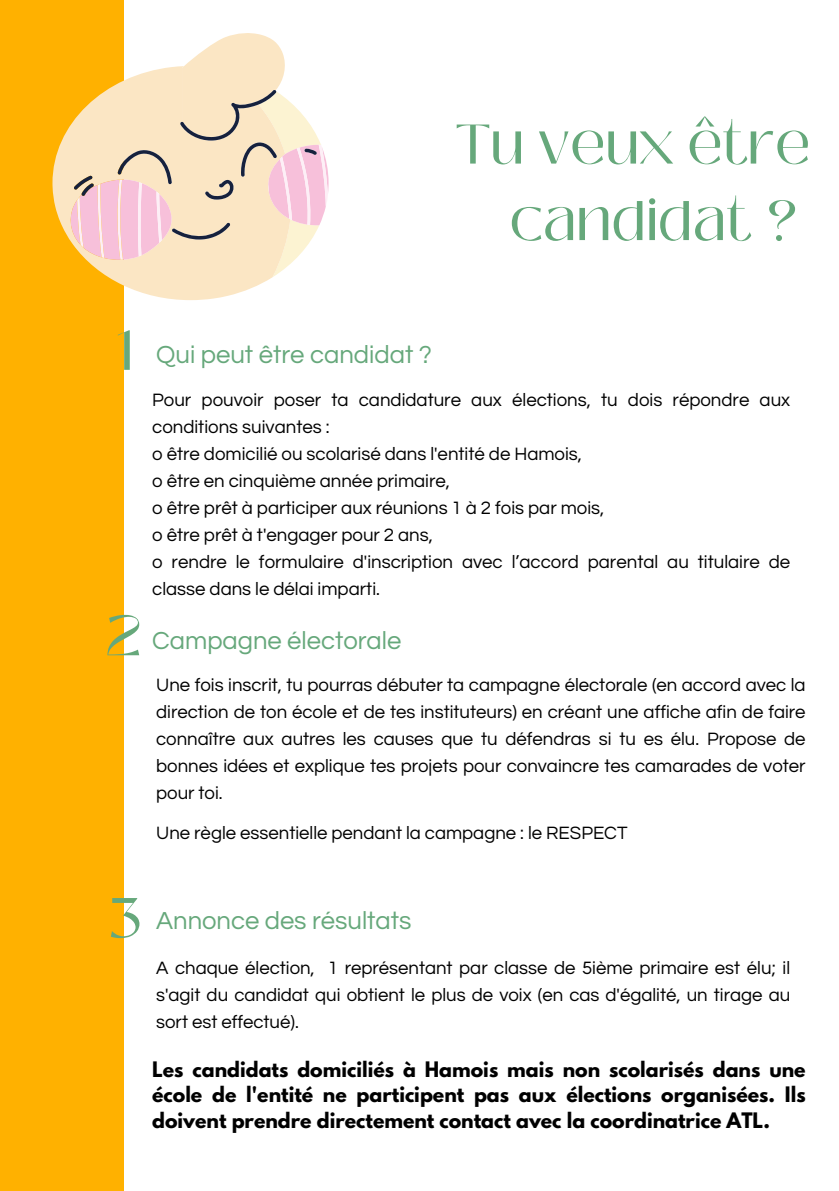
<style>
.page{position:relative;width:839px;height:1191px;background:#fff}
.page>*{position:absolute;margin:0;border:0;box-sizing:border-box;transform-origin:0 0}
.t1{font:56.4px "Black Mango";color:#66a87b}
.t2{font:55.6px/76.4px "Black Mango";color:#66a87b;text-align:right}
.t3{font:25.6px "Questrial";color:#66a87b}
.t4{font:700 19px/25.6px "League Spartan";color:#000;text-align:justify}
.t5{font:18.6px/27px "Questrial";color:#000}
</style>
<div class="page">
<div style="left:0;top:0;width:124px;height:1191px;background:#ffb100"></div>
<svg style="left:52px;top:131px;width:221px;height:169px;fill:#fde6c4"></svg>
<svg style="left:67px;top:33px;width:261px;height:244px"></svg>
<p class="t2" style="left:455px;top:106px;width:356px">Tu veux être candidat ?</p>
<p class="t1" style="left:115px;top:308px;width:19px">1</p>
<p class="t1" style="left:106px;top:593px;width:38px">2</p>
<p class="t3" style="left:156px;top:342px;width:277px">Qui peut être candidat ?</p>
<p class="t5" style="left:152px;top:387px;width:639px">Pour pouvoir poser ta candidature aux élections, tu dois répondre aux conditions suivantes :</p>
<p class="t5" style="left:152px;top:441px;width:431px">o être domicilié ou scolarisé dans l'entité de Hamois,</p>
<p class="t5" style="left:152px;top:468px;width:299px">o être en cinquième année primaire,</p>
<p class="t5" style="left:152px;top:495px;width:453px">o être prêt à participer aux réunions 1 à 2 fois par mois,</p>
<p class="t5" style="left:152px;top:522px;width:282px">o être prêt à t'engager pour 2 ans,</p>
<p class="t5" style="left:152px;top:549px;width:639px">o rendre le formulaire d'inscription avec l’accord parental au titulaire de classe dans le délai imparti.</p>
<p class="t3" style="left:152px;top:628px;width:251px">Campagne électorale</p>
<p class="t5" style="left:156px;top:672px;width:651px;text-align:justify">Une fois inscrit, tu pourras débuter ta campagne électorale (en accord avec la direction de ton école et de tes instituteurs) en créant une affiche afin de faire connaître aux autres les causes que tu défendras si tu es élu. Propose de bonnes idées et explique tes projets pour convaincre tes camarades de voter pour toi.</p>
<p class="t5" style="left:156px;top:819px;width:473px">Une règle essentielle pendant la campagne : le RESPECT</p>
<p class="t1" style="left:108px;top:876px;width:35px">3</p>
<p class="t3" style="left:156px;top:908px;width:257px">Annonce des résultats</p>
<p class="t5" style="left:156px;top:954px;width:635px;text-align:justify">A chaque élection, 1 représentant par classe de 5ième primaire est élu; il s'agit du candidat qui obtient le plus de voix (en cas d'égalité, un tirage au sort est effectué).</p>
<p class="t4" style="left:152px;top:1059px;width:655px">Les candidats domiciliés à Hamois mais non scolarisés dans une école de l'entité ne participent pas aux élections organisées. Ils doivent prendre directement contact avec la coordinatrice ATL.</p>
</div>
